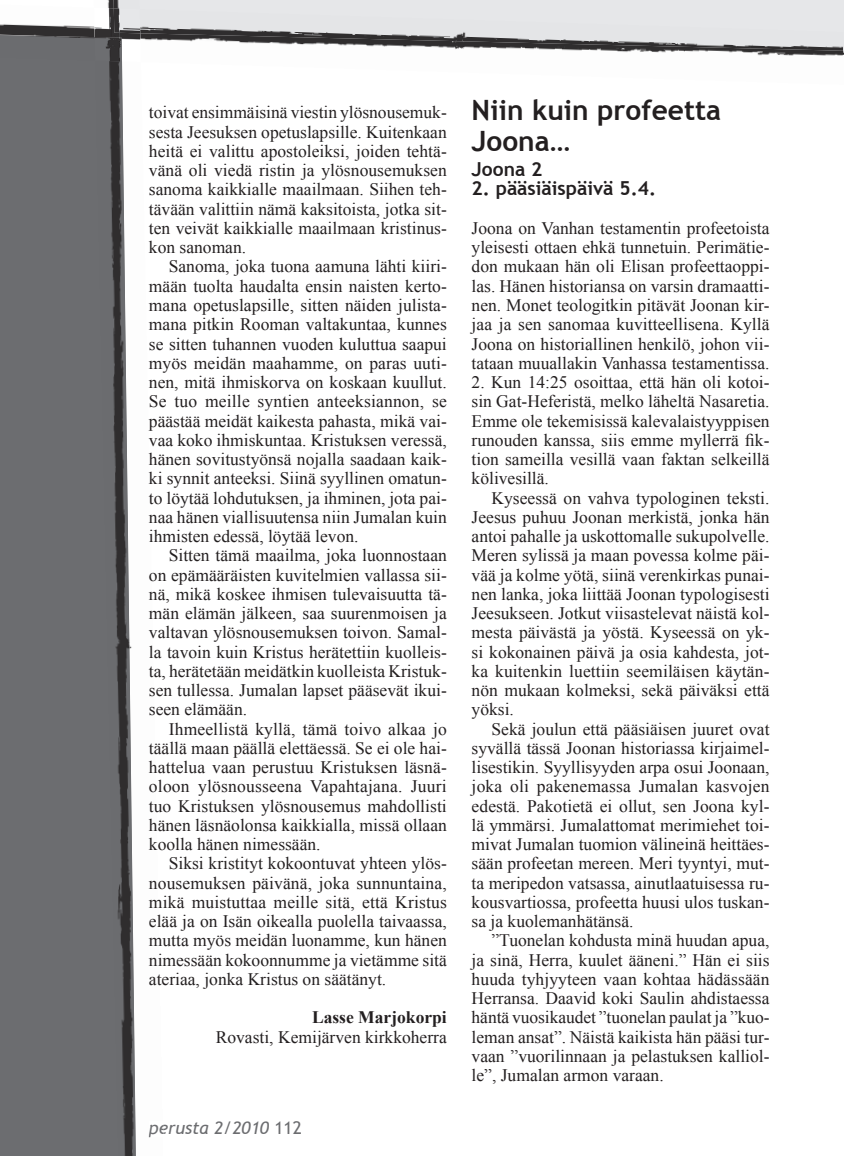
<style>
.page{position:relative;width:844px;height:1156px;background:#fff}
.page>*{position:absolute;margin:0;border:0;box-sizing:border-box;transform-origin:0 0}
.t1{font:700 28px/31.5px "Trebuchet MS";color:#231f20}
.t2{font:700 19.25px "Trebuchet MS";color:#231f20}
.t3{font:17.5px/19.2px "Times New Roman";color:#231f20;text-align:justify}
.t4{font:italic 17.5px "Trebuchet MS";color:#6c6d70}
.t5{font:700 17.5px "Times New Roman";color:#231f20}
.s1{color:#6d6e71}
.s2{font-style:normal}
</style>
<div class="page">
<hr style="left:164px;top:0;width:678px;height:4px;background:#e6e7e9">
<div style="left:0;top:85px;width:93px;height:1071px;background:#6c6d70"></div>
<img style="left:0;top:4px;width:842px;height:81px">
<img style="left:164px;top:9px;width:678px;height:42px">
<img style="left:0;top:35px;width:93px;height:26px">
<img style="left:93px;top:0;width:71px;height:1156px">
<img style="left:149px;top:1121px;width:15px;height:16px">
<img style="left:113px;top:0;width:27px;height:8px">
<img style="left:95px;top:62px;width:41px;height:1094px">
<img style="left:94px;top:8px;width:47px;height:54px">
<img style="left:95px;top:37px;width:27px;height:25px">
<svg style="left:842px;top:0;width:2px;height:56px"></svg>
<p class="t3" style="left:149px;top:103px;width:299px">toivat ensimmäisinä viestin ylösnousemuk&shy;sesta Jeesuksen opetuslapsille. Kuitenkaan heitä ei valittu apostoleiksi, joiden tehtä&shy;vänä oli viedä ristin ja ylösnousemuksen sanoma kaikkialle maailmaan. Siihen teh&shy;tävään valittiin nämä kaksitoista, jotka sit&shy;ten veivät kaikkialle maailmaan kristinus&shy;kon sanoman.</p>
<p class="t3" style="left:149px;top:257px;width:299px;text-indent:20px">Sanoma, joka tuona aamuna lähti kiiri&shy;mään tuolta haudalta ensin naisten kerto&shy;mana opetuslapsille, sitten näiden julista&shy;mana pitkin Rooman valtakuntaa, kunnes se sitten tuhannen vuoden kuluttua saapui myös meidän maahamme, on paras uuti&shy;nen, mitä ihmiskorva on koskaan kuullut.<br>Se tuo meille syntien anteeksiannon, se päästää meidät kaikesta pahasta, mikä vai&shy;vaa koko ihmiskuntaa. Kristuksen veressä, hänen sovitustyönsä nojalla saadaan kaik&shy;ki synnit anteeksi. Siinä syyllinen omatun&shy;to löytää lohdutuksen, ja ihminen, jota pai&shy;naa hänen viallisuutensa niin Jumalan kuin ihmisten edessä, löytää levon.</p>
<p class="t3" style="left:149px;top:546px;width:299px;text-indent:20px">Sitten tämä maailma, joka luonnostaan on epämääräisten kuvitelmien vallassa sii&shy;nä, mikä koskee ihmisen tulevaisuutta tä&shy;män elämän jälkeen, saa suurenmoisen ja valtavan ylösnousemuksen toivon. Samal&shy;la tavoin kuin Kristus herätettiin kuolleis&shy;ta, herätetään meidätkin kuolleista Kristuk&shy;sen tullessa. Jumalan lapset pääsevät ikui&shy;seen elämään.</p>
<p class="t3" style="left:149px;top:719px;width:299px;text-indent:20px">Ihmeellistä kyllä, tämä toivo alkaa jo täällä maan päällä elettäessä. Se ei ole hai&shy;hattelua vaan perustuu Kristuksen läsnä&shy;oloon ylösnousseena Vapahtajana. Juuri tuo Kristuksen ylösnousemus mahdollisti hänen läsnäolonsa kaikkialla, missä ollaan koolla hänen nimessään.</p>
<p class="t3" style="left:149px;top:854px;width:299px;text-indent:20px">Siksi kristityt kokoontuvat yhteen ylös&shy;nousemuksen päivänä, joka sunnuntaina, mikä muistuttaa meille sitä, että Kristus elää ja on Isän oikealla puolella taivaassa, mutta myös meidän luonamme, kun hänen nimessään kokoonnumme ja vietämme sitä ateriaa, jonka Kristus on säätänyt.</p>
<p class="t5" style="left:312px;top:1008px;width:136px">Lasse Marjokorpi</p>
<p class="t3" style="left:216px;top:1027px;width:232px">Rovasti, Kemijärven kirkkoherra</p>
<p class="t4" style="left:149px;top:1117px;width:154px"><span class="s1">pe</span>rusta 2/2010 <span class="s2">112</span></p>
<h1 class="t1" style="left:471px;top:94px;width:251px">Niin kuin profeetta<br>Joona…</h1>
<p class="t2" style="left:471px;top:158px;width:72px">Joona 2</p>
<p class="t2" style="left:471px;top:177px;width:186px">2. pääsiäispäivä 5.4.</p>
<p class="t3" style="left:471px;top:218px;width:299px">Joona on Vanhan testamentin profeetoista yleisesti ottaen ehkä tunnetuin. Perimätie&shy;don mukaan hän oli Elisan profeettaoppi&shy;las. Hänen historiansa on varsin dramaatti&shy;nen. Monet teologitkin pitävät Joonan kir&shy;jaa ja sen sanomaa kuvitteellisena. Kyllä Joona on historiallinen henkilö, johon vii&shy;tataan muuallakin Vanhassa testamentissa.</p>
<p class="t3" style="left:471px;top:372px;width:299px">2. Kun 14:25 osoittaa, että hän oli kotoi&shy;sin Gat-Heferistä, melko läheltä Nasaretia.<br>Emme ole tekemisissä kalevalaistyyppisen runouden kanssa, siis emme myllerrä fik&shy;tion sameilla vesillä vaan faktan selkeillä kölivesillä.</p>
<p class="t3" style="left:471px;top:488px;width:299px;text-indent:20px">Kyseessä on vahva typologinen teksti.<br>Jeesus puhuu Joonan merkistä, jonka hän antoi pahalle ja uskottomalle sukupolvelle.<br>Meren sylissä ja maan povessa kolme päi&shy;vää ja kolme yötä, siinä verenkirkas punai&shy;nen lanka, joka liittää Joonan typologisesti Jeesukseen. Jotkut viisastelevat näistä kol&shy;mesta päivästä ja yöstä. Kyseessä on yk&shy;si kokonainen päivä ja osia kahdesta, jot&shy;ka kuitenkin luettiin seemiläisen käytän&shy;nön mukaan kolmeksi, sekä päiväksi että yöksi.</p>
<p class="t3" style="left:471px;top:719px;width:299px;text-indent:20px">Sekä joulun että pääsiäisen juuret ovat syvällä tässä Joonan historiassa kirjaimel&shy;lisestikin. Syyllisyyden arpa osui Joonaan, joka oli pakenemassa Jumalan kasvojen edestä. Pakotietä ei ollut, sen Joona kyl&shy;lä ymmärsi. Jumalattomat merimiehet toi&shy;mivat Jumalan tuomion välineinä heittäes&shy;sään profeetan mereen. Meri tyyntyi, mut&shy;ta meri pedon vatsassa, ainutlaatuisessa ru&shy;kousvartiossa, profeetta huusi ulos tuskan&shy;sa ja kuolemanhätänsä.</p>
<p class="t3" style="left:471px;top:931px;width:299px;text-indent:20px">”Tuonelan kohdusta minä huudan apua, ja sinä, Herra, kuulet ääneni.” Hän ei siis huuda tyhjyyteen vaan kohtaa hädässään Herransa. Daavid koki Saulin ahdistaessa häntä vuosikaudet ”tuonelan paulat ja ”kuo&shy;leman ansat”. Näistä kaikista hän pääsi tur&shy;vaan ”vuorilinnaan ja pelastuksen kalliol&shy;le”, Jumalan armon varaan.</p>
</div>
